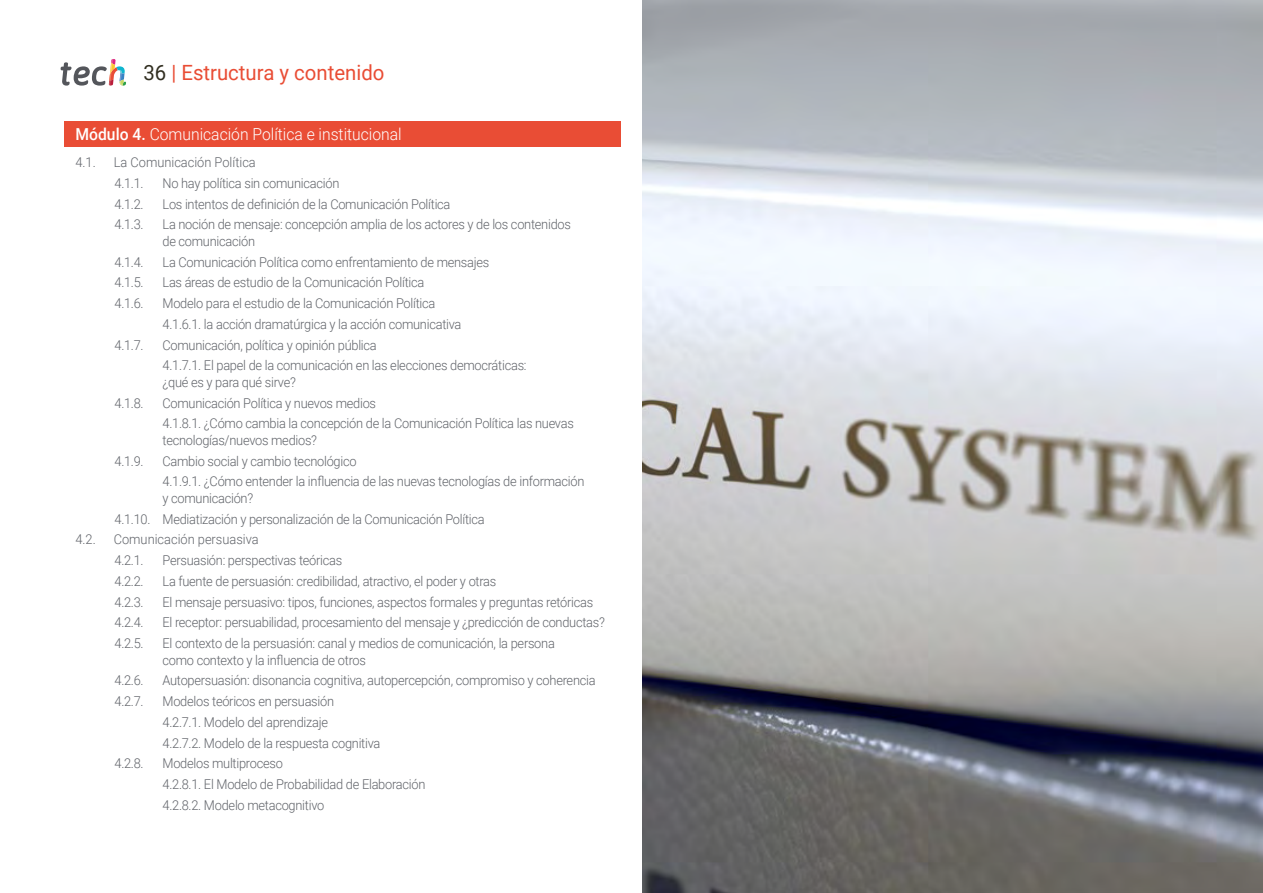
<style>
.page{position:relative;width:1263px;height:893px;background:#fff}
.page>*{position:absolute;margin:0;border:0;box-sizing:border-box;transform-origin:0 0}
.t1{font:21px "Roboto";color:#e94d35}
.t2{font:300 16.5px "Roboto";color:#fff;scale:.95 1}
.t3{font:300 13.5px/20.7px "Roboto";letter-spacing:-.02em;color:#61646a;scale:.95 1}
.t4{font:300 13.5px/20.7px "Roboto";color:#61646a;scale:.95 1}
.s1{color:#312e20}
.s2{font-weight:500}
</style>
<div class="page">
<svg style="left:61px;top:59px;width:65px;height:27px"></svg>
<div style="left:64px;top:121px;width:557px;height:25px;background:#e94d35"></div>
<img style="left:642px;top:0;width:621px;height:893px">
<h1 class="t1" style="left:144px;top:57px;width:242px"><span class="s1">36</span> | Estructura y contenido</h1>
<p class="t2" style="left:75px;top:123px;width:345px"><span class="s2">Módulo 4.</span> Comunicación Política e institucional</p>
<p class="t3" style="left:75px;top:151px;width:23px">4.1.</p>
<p class="t4" style="left:114px;top:151px;width:151px">La Comunicación Política<br>4.1.1.</p>
<p class="t3" style="left:162px;top:172px;width:188px">No hay política sin comunicación</p>
<p class="t3" style="left:114px;top:193px;width:32px">4.1.2.</p>
<p class="t3" style="left:162px;top:193px;width:305px">Los intentos de definición de la Comunicación Política</p>
<p class="t3" style="left:114px;top:214px;width:32px">4.1.3.</p>
<p class="t3" style="left:162px;top:216px;width:431px;line-height:16.5px">La noción de mensaje: concepción amplia de los actores y de los contenidos de comunicación</p>
<p class="t3" style="left:114px;top:251px;width:32px">4.1.4.</p>
<p class="t3" style="left:162px;top:251px;width:346px">La Comunicación Política como enfrentamiento de mensajes</p>
<p class="t3" style="left:114px;top:272px;width:32px">4.1.5.</p>
<p class="t3" style="left:162px;top:272px;width:277px">Las áreas de estudio de la Comunicación Política</p>
<p class="t3" style="left:114px;top:292px;width:32px">4.1.6.</p>
<p class="t3" style="left:162px;top:292px;width:316px">Modelo para el estudio de la Comunicación Política<br>4.1.6.1. la acción dramatúrgica y la acción comunicativa</p>
<p class="t3" style="left:114px;top:334px;width:32px">4.1.7.</p>
<p class="t3" style="left:162px;top:334px;width:385px">Comunicación, política y opinión pública<br>4.1.7.1. El papel de la comunicación en las elecciones democráticas:</p>
<p class="t3" style="left:162px;top:371px;width:142px">¿qué es y para qué sirve?</p>
<p class="t3" style="left:114px;top:392px;width:32px">4.1.8.</p>
<p class="t3" style="left:162px;top:392px;width:435px">Comunicación Política y nuevos medios<br>4.1.8.1. ¿Cómo cambia la concepción de la Comunicación Política las nuevas</p>
<p class="t3" style="left:162px;top:429px;width:164px">tecnologías/nuevos medios?</p>
<p class="t3" style="left:114px;top:450px;width:32px">4.1.9.</p>
<p class="t3" style="left:162px;top:450px;width:446px">Cambio social y cambio tecnológico<br>4.1.9.1. ¿Cómo entender la influencia de las nuevas tecnologías de información</p>
<p class="t3" style="left:114px;top:487px;width:391px;text-indent:48px">y comunicación?<br>4.1.10. Mediatización y personalización de la Comunicación Política</p>
<p class="t3" style="left:75px;top:529px;width:23px">4.2.</p>
<p class="t4" style="left:114px;top:529px;width:154px">Comunicación persuasiva<br>4.2.1.</p>
<p class="t3" style="left:162px;top:549px;width:191px">Persuasión: perspectivas teóricas</p>
<p class="t3" style="left:114px;top:570px;width:32px">4.2.2.</p>
<p class="t3" style="left:162px;top:570px;width:353px">La fuente de persuasión: credibilidad, atractivo, el poder y otras</p>
<p class="t3" style="left:114px;top:591px;width:32px">4.2.3.</p>
<p class="t3" style="left:162px;top:591px;width:455px">El mensaje persuasivo: tipos, funciones, aspectos formales y preguntas retóricas</p>
<p class="t3" style="left:114px;top:612px;width:32px">4.2.4.</p>
<p class="t3" style="left:162px;top:612px;width:467px">El receptor: persuabilidad, procesamiento del mensaje y ¿predicción de conductas?</p>
<p class="t3" style="left:114px;top:632px;width:32px">4.2.5.</p>
<p class="t3" style="left:162px;top:634px;width:415px;line-height:16.5px">El contexto de la persuasión: canal y medios de comunicación, la persona como contexto y la influencia de otros</p>
<p class="t3" style="left:114px;top:670px;width:32px">4.2.6.</p>
<p class="t3" style="left:162px;top:670px;width:457px">Autopersuasión: disonancia cognitiva, autopercepción, compromiso y coherencia</p>
<p class="t3" style="left:114px;top:690px;width:32px">4.2.7.</p>
<p class="t3" style="left:162px;top:690px;width:231px">Modelos teóricos en persuasión<br>4.2.7.1. Modelo del aprendizaje<br>4.2.7.2. Modelo de la respuesta cognitiva</p>
<p class="t3" style="left:114px;top:753px;width:32px">4.2.8.</p>
<p class="t3" style="left:162px;top:753px;width:278px">Modelos multiproceso<br>4.2.8.1. El Modelo de Probabilidad de Elaboración<br>4.2.8.2. Modelo metacognitivo</p>
</div>
